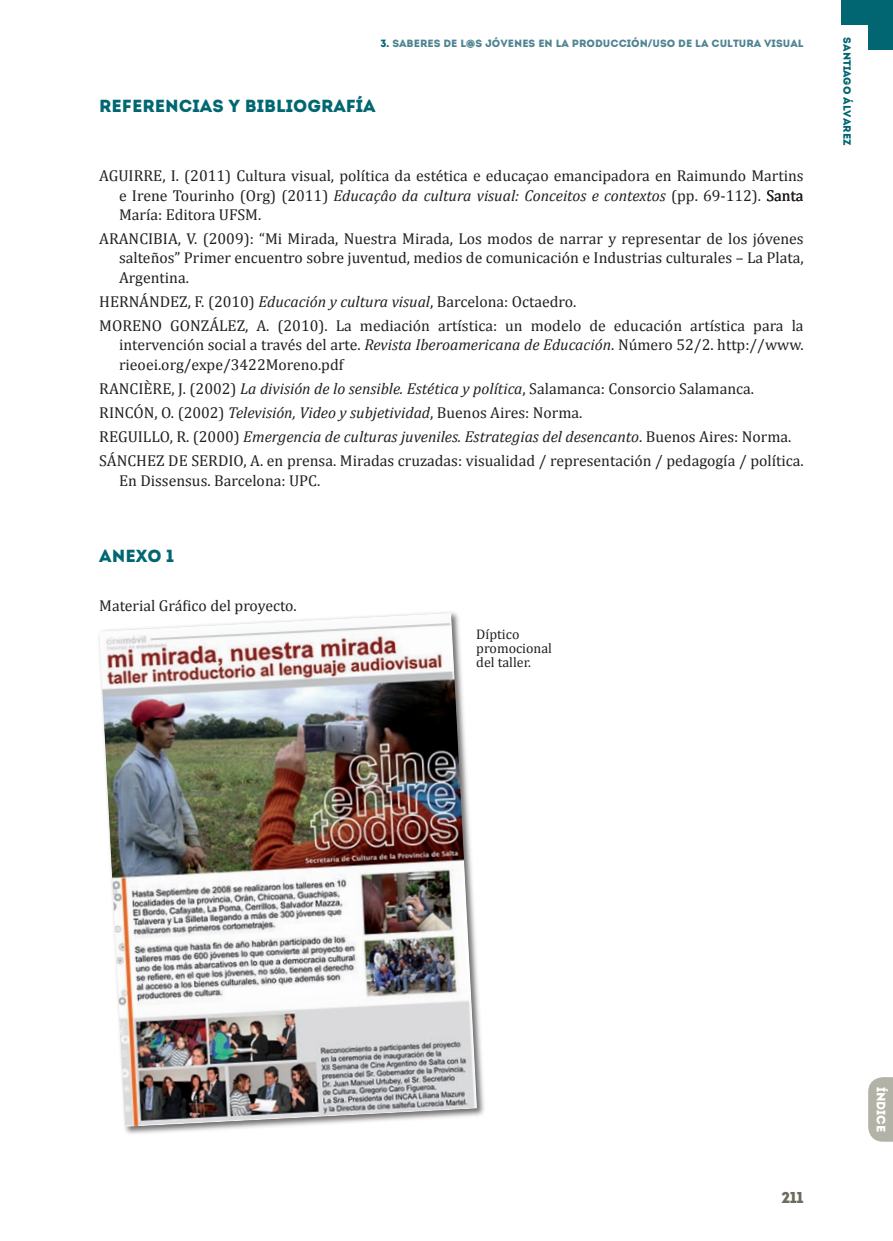
<style>
.page{position:relative;width:893px;height:1241px;background:#fff}
.page>*{position:absolute;margin:0;border:0;box-sizing:border-box;transform-origin:0 0}
.titulo_REFERENCIAS{font:17.5px "Intro";color:#006771}
.BIBLIOGRAFÍA{font:15.75px/19.2px "Cambria";color:#231f20;text-align:justify}
.BIBLIOGRAFÍA-2{font:italic 15.75px "Cambria";color:#231f20}
.t1{font:15.75px "Intro";color:#6d6c5c}
.pie_de_foto{font:14px/14px "Cambria";color:#231f20}
.t2{font:12.25px "Intro";color:#fff}
.t3{font:10.5px "Intro";color:#4f8492}
.t4{font:10.5px "Intro";color:#016672}
.s1{color:#016672}
.s2{font-family:"Helvetica Neue";font-weight:900}
.s3{font-style:italic}
.s4{font-style:normal}
</style>
<div class="page">
<div style="left:868px;top:0;width:25px;height:50px;background:#016672"></div>
<div style="left:841px;top:0;width:52px;height:25px;background:#016672"></div>
<svg style="left:868px;top:1077px;width:25px;height:64px;background:#b6b6ac"></svg>
<div style="left:96px;top:609px;width:390px;height:526px;background:#231f20;opacity:.65"></div>
<img style="left:99px;top:613px;width:378px;height:513px">
<p class="t3" style="left:380px;top:37px;width:425px"><span class="s1">3.</span> SABERES DE L@S JÓVENES EN LA PRODUCCIÓN<span class="s2">/</span>USO DE LA CULTURA VISUAL</p>
<p class="titulo_REFERENCIAS" style="left:99px;top:96px;width:278px">REFERENCIAS Y BIBLIOGRAFÍA</p>
<p class="BIBLIOGRAFÍA" style="left:119px;top:166px;width:686px;text-indent:-20px">AGUIRRE, I. (2011) Cultura visual, política da estética e educaçao emancipadora en Raimundo Martins e Irene Tourinho (Org) (2011) <span class="s3">Educaçâo da cultura visual: Conceitos e contextos</span> (pp. 69-112). Santa María: Editora UFSM.</p>
<p class="BIBLIOGRAFÍA" style="left:119px;top:229px;width:686px;text-indent:-20px">ARANCIBIA, V. (2009): “Mi Mirada, Nuestra Mirada, Los modos de narrar y representar de los jóvenes salteños” Primer encuentro sobre juventud, medios de comunicación e Industrias culturales – La Plata, Argentina.</p>
<p class="BIBLIOGRAFÍA" style="left:99px;top:292px;width:479px">HERNÁNDEZ, F. (2010) <span class="s3">Educación y cultura visual</span>, Barcelona: Octaedro.</p>
<p class="BIBLIOGRAFÍA" style="left:119px;top:316px;width:686px;text-indent:-20px">MORENO GONZÁLEZ, A. (2010). La mediación artística: un modelo de educación artística para la intervención social a través del arte. <span class="s3">Revista Iberoamericana de Educación</span>. Número 52/2. http://www. rieoei.org/expe/3422Moreno.pdf</p>
<p class="BIBLIOGRAFÍA" style="left:99px;top:378px;width:656px">RANCIÈRE, J. (2002) <span class="s3">La división de lo sensible. Estética y política</span>, Salamanca: Consorcio Salamanca.</p>
<p class="BIBLIOGRAFÍA" style="left:99px;top:403px;width:485px">RINCÓN, O. (2002) <span class="s3">Televisión, Video y subjetividad</span>, Buenos Aires: Norma.</p>
<p class="BIBLIOGRAFÍA-2" style="left:99px;top:427px;width:694px"><span class="s4">REGUILLO, R. (2000)</span> Emergencia de culturas juveniles. Estrategias del desencanto<span class="s4">. Buenos Aires: Norma.</span></p>
<p class="BIBLIOGRAFÍA" style="left:119px;top:451px;width:686px;text-indent:-20px">SÁNCHEZ DE SERDIO, A. en prensa. Miradas cruzadas: visualidad / representación / pedagogía / política.<br>En Dissensus. Barcelona: UPC.</p>
<p class="titulo_REFERENCIAS" style="left:99px;top:545px;width:76px">ANEXO 1</p>
<p class="BIBLIOGRAFÍA" style="left:99px;top:596px;width:199px">Material Gráfico del proyecto.</p>
<p class="pie_de_foto" style="left:476px;top:627px;width:77px">Díptico promocional del taller.</p>
<p class="t4" style="left:853px;top:37px;width:110px;rotate:90deg">SANTIAGO ÁLVAREZ</p>
<p class="t1" style="left:782px;top:1187px;width:24px">211</p>
<p class="t2" style="left:888px;top:1086px;width:47px;rotate:90deg">ÍNDICE</p>
</div>
